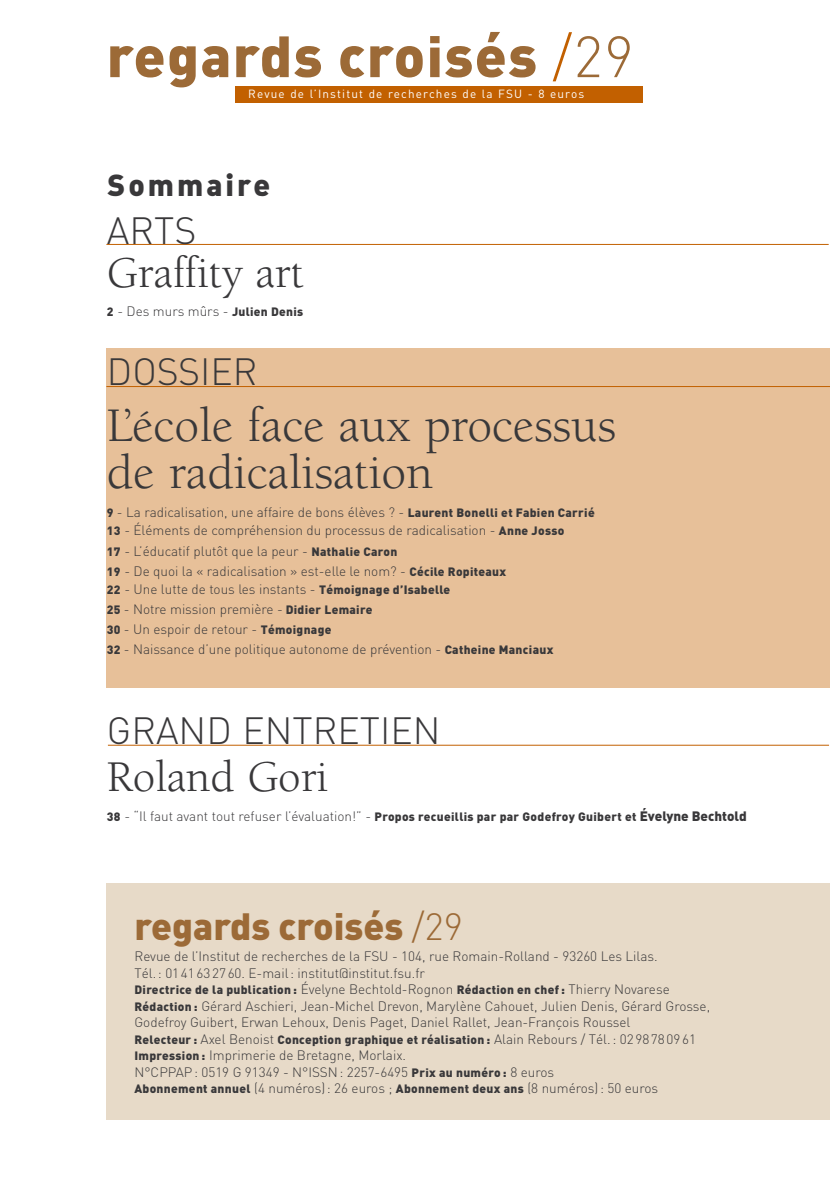
<style>
.page{position:relative;width:830px;height:1191px;background:#fff}
.page>*{position:absolute;margin:0;border:0;box-sizing:border-box;transform-origin:0 0}
.t1{font:900 57.15px "DIN";letter-spacing:.025em;color:#9c6a37}
.t2{font:49.5px/47.1px "Berkeley";color:#39383a}
.t3{font:45px "Berkeley";color:#39383a}
.t4{font:300 37.5px "DIN";color:#39383a}
.t5{font:900 37.5px "DIN";color:#9c6a37}
.t6{font:30px "DIN Black Alternate";letter-spacing:.1em;color:#39383a}
.t7{font:300 13.5px/20.1px "DIN";color:#39383a}
.t8{font:900 12px "DIN";letter-spacing:.025em;color:#39383a}
.t9{font:11.7px "DIN";letter-spacing:.1em;color:#fff}
.s1{font-weight:300;color:#c26000}
.s2{font-weight:300}
.s3{font-weight:900;font-size:12px}
.s4{font-weight:300;font-size:13.5px}
.s5{font-size:13.5px}
</style>
<div class="page">
<div style="left:106px;top:348px;width:723px;height:339px;background:#e7c099"></div>
<div style="left:106px;top:883px;width:723px;height:237px;background:#e7dac8"></div>
<hr style="left:106px;top:386px;width:723px;height:1px;background:#c26000">
<hr style="left:106px;top:244px;width:722px;height:1px;background:#c26000">
<hr style="left:108px;top:745px;width:720px;height:1px;background:#c26000">
<div style="left:235px;top:87px;width:408px;height:16px;background:#c26000"></div>
<h1 class="t1" style="left:107px;top:24px;width:528px">regards croisés <span class="s1">/</span><span class="s2">29</span></h1>
<p class="t9" style="left:248px;top:87px;width:337px">Revue de l’Institut de recherches de la FSU - 8 euros</p>
<h3 class="t6" style="left:107px;top:168px;width:164px">Sommaire</h3>
<h3 class="t4" style="left:107px;top:209px;width:91px">ARTS</h3>
<h3 class="t3" style="left:107px;top:255px;width:198px">Graffity art</h3>
<p class="t7" style="left:107px;top:301px;width:198px"><span class="s3">2</span> - Des murs mûrs - <span class="s3">Julien Denis</span></p>
<h3 class="t4" style="left:107px;top:350px;width:152px">DOSSIER</h3>
<h2 class="t2" style="left:107px;top:406px;width:510px">L’école face aux processus de radicalisation</h2>
<p class="t7" style="left:107px;top:504px;width:489px;line-height:18px"><span class="s3">9</span> - La radicalisation, une affaire de bons élèves ? - <span class="s3">Laurent Bonelli et Fabien Carrié<br>13</span> - Éléments de compréhension du processus de radicalisation - <span class="s3">Anne Josso</span></p>
<p class="t7" style="left:107px;top:541px;width:400px"><span class="s3">17</span> - L’éducatif plutôt que la peur - <span class="s3">Nathalie Caron<br>19</span> - De quoi la « radicalisation » est-elle le nom? - <span class="s3">Cécile Ropiteaux</span></p>
<p class="t7" style="left:107px;top:579px;width:447px"><span class="s3">22</span> - Une lutte de tous les instants - <span class="s3">Témoignage d’Isabelle<br>25</span> - Notre mission première - <span class="s3">Didier Lemaire<br>30</span> - Un espoir de retour - <span class="s3">Témoignage<br>32</span> - Naissance d’une politique autonome de prévention - <span class="s3">Catheine Manciaux</span></p>
<h3 class="t4" style="left:107px;top:709px;width:335px">GRAND ENTRETIEN</h3>
<h3 class="t3" style="left:107px;top:759px;width:223px">Roland Gori</h3>
<p class="t8" style="left:107px;top:809px;width:641px">38 <span class="s4">- “Il faut avant tout refuser l’évaluation!” -</span> Propos recueillis par par Godefroy Guibert et <span class="s5">Évelyne Bechtold</span></p>
<h3 class="t5" style="left:134px;top:905px;width:330px">regards croisés <span class="s2">/29</span></h3>
<p class="t7" style="left:134px;top:948px;width:524px;line-height:16.5px">Revue de l’Institut de recherches de la FSU - 104, rue Romain-Rolland - 93260 Les Lilas.<br>Tél.: 0141632760. E-mail: institut@institut.fsu.fr</p>
<p class="t8" style="left:134px;top:983px;width:536px">Directrice de la publication : <span class="s4">Évelyne Bechtold-Rognon</span> Rédaction en chef: <span class="s4">Thierry Novarese</span></p>
<p class="t7" style="left:134px;top:997px;width:577px;line-height:16.5px"><span class="s3">Rédaction :</span> Gérard Aschieri, Jean-Michel Drevon, Marylène Cahouet, Julien Denis, Gérard Grosse,<br>Godefroy Guibert, Erwan Lehoux, Denis Paget, Daniel Rallet, Jean-François Roussel</p>
<p class="t8" style="left:134px;top:1032px;width:562px">Relecteur : <span class="s4">Axel Benoist</span> Conception graphique et réalisation : <span class="s4">Alain Rebours / Tél.: 0298780961</span></p>
<p class="t7" style="left:134px;top:1047px;width:525px;line-height:16.5px"><span class="s3">Impression :</span> Imprimerie de Bretagne, Morlaix.<br>N°CPPAP: 0519 G 91349 - N°ISSN: 2257-6495 <span class="s3">Prix au numéro :</span> 8 euros<br><span class="s3">Abonnement annuel</span> (4 numéros): 26 euros ; <span class="s3">Abonnement deux ans</span> (8 numéros): 50 euros</p>
</div>
